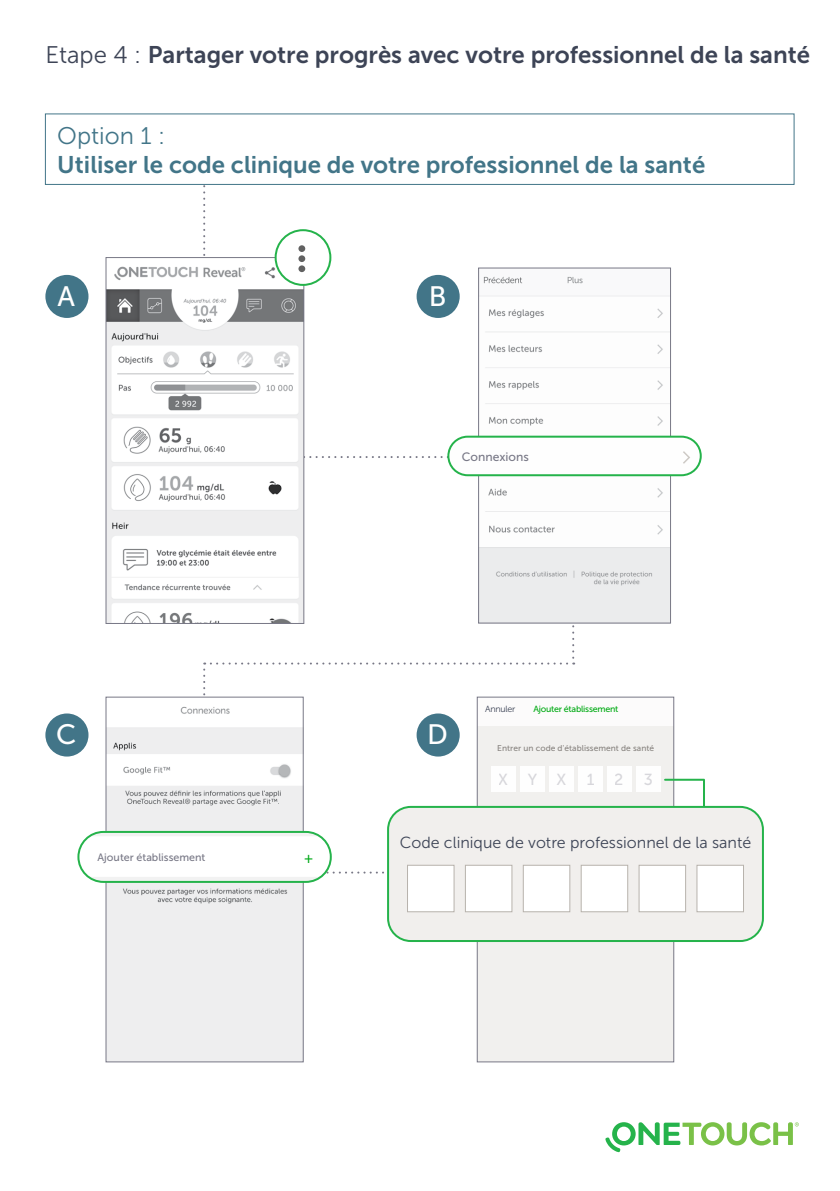
<style>
.page{position:relative;width:840px;height:1191px;background:#fff}
.page>*{position:absolute;margin:0;border:0;box-sizing:border-box;transform-origin:0 0}
.t1{font:28px "Museo Sans 500";color:#fff}
.t2{font:24px "Museo Sans 700";color:#3d4456}
.t3{font:24px "Museo Sans 700";color:#427588}
.t4{font:24px "Museo Sans 300";color:#427588}
.t5{font:16px "Museo Sans 300";color:#3d4456}
.t6{font:16px "Museo Sans 500";color:#b0afb8}
.t7{font:14.2px "Museo Sans 500";color:#00a919}
.t8{font:12.2px "Museo Sans 500";color:#787886}
.t9{font:10.6px "Museo Sans 500";color:#787886}
.t10{font:8.8px "Museo Sans 500";letter-spacing:-.025em;color:#00aa13}
.t11{font:8.8px "Museo Sans 300";letter-spacing:-.025em;color:#3d4456}
.t12{font:8.4px "Museo Sans 500";letter-spacing:.005em;color:#888480}
.s1{font-family:"Museo Sans 300"}
</style>
<div class="page">
<svg style="left:605px;top:1122px;width:193px;height:30px"></svg>
<div style="left:45px;top:713px;width:43px;height:43px;background:#427588;border-radius:50%"></div>
<div style="left:107px;top:883px;width:194px;height:177px;background:#eeeeef"></div>
<div style="left:45px;top:275px;width:43px;height:43px;background:#427588;border-radius:50%"></div>
<div style="left:477px;top:697px;width:196px;height:365px;background:#f1f0ee"></div>
<div style="left:477px;top:697px;width:196px;height:28px;background:#fff"></div>
<div style="left:578px;top:766px;width:24px;height:25px;background:#fff"></div>
<div style="left:607px;top:766px;width:24px;height:25px;background:#fff"></div>
<div style="left:635px;top:766px;width:24px;height:25px;background:#fff"></div>
<div style="left:78px;top:832px;width:252px;height:50px;background:#f2f2f2;border-radius:25px"></div>
<div style="left:77px;top:831px;width:254px;height:52px;border:2px solid #25b34b;border-radius:25px"></div>
<svg style="left:662px;top:777px;width:43px;height:29px"></svg>
<svg style="left:78px;top:185px;width:497px;height:692px"></svg>
<div style="left:274px;top:229px;width:57px;height:57px;border:2px solid #25b34b;border-radius:50%"></div>
<div style="left:45px;top:113px;width:749px;height:72px;border:1px solid #427588"></div>
<img style="left:480px;top:269px;width:188px;height:352px">
<div style="left:478px;top:267px;width:192px;height:356px;border:1px solid #787886"></div>
<div style="left:448px;top:437px;width:252px;height:38px;background:#fff;border-radius:19px"></div>
<svg style="left:683px;top:451px;width:7px;height:13px"></svg>
<div style="left:447px;top:436px;width:254px;height:40px;border:2px solid #25b34b;border-radius:19px"></div>
<div style="left:388px;top:807px;width:374px;height:134px;background:#f1efed;border-radius:23px"></div>
<div style="left:387px;top:806px;width:376px;height:136px;border:2px solid #25b34b;border-radius:23px"></div>
<div style="left:407px;top:864px;width:47px;height:48px;background:#fff;border:1px solid #b8b3ad"></div>
<div style="left:464px;top:864px;width:48px;height:48px;background:#fff;border:1px solid #b8b3ad"></div>
<div style="left:522px;top:864px;width:48px;height:48px;background:#fff;border:1px solid #b8b3ad"></div>
<div style="left:580px;top:864px;width:48px;height:48px;background:#fff;border:1px solid #b8b3ad"></div>
<div style="left:638px;top:864px;width:47px;height:48px;background:#fff;border:1px solid #b8b3ad"></div>
<div style="left:696px;top:864px;width:47px;height:48px;background:#fff;border:1px solid #b8b3ad"></div>
<p class="t2" style="left:45px;top:42px;width:765px"><span class="s1">Etape 4 :</span> Partager votre progrès avec votre professionnel de la santé</p>
<p class="t4" style="left:57px;top:123px;width:109px">Option 1 :</p>
<p class="t3" style="left:57px;top:151px;width:649px">Utiliser le code clinique de votre professionnel de la santé</p>
<p class="t1" style="left:58px;top:281px;width:19px">A</p>
<p class="t1" style="left:428px;top:281px;width:19px">B</p>
<p class="t8" style="left:461px;top:450px;width:69px">Connexions</p>
<p class="t1" style="left:56px;top:719px;width:22px">C</p>
<p class="t1" style="left:427px;top:719px;width:22px">D</p>
<p class="t11" style="left:485px;top:704px;width:32px">Annuler</p>
<p class="t10" style="left:533px;top:704px;width:86px">Ajouter établissement</p>
<p class="t12" style="left:497px;top:743px;width:158px">Entrer un code d'établissement de santé</p>
<p class="t6" style="left:498px;top:770px;width:69px">XYX</p>
<p class="t6" style="left:586px;top:770px;width:9px">1</p>
<p class="t6" style="left:614px;top:770px;width:39px">2 3</p>
<p class="t9" style="left:97px;top:851px;width:109px">Ajouter établissement</p>
<p class="t7" style="left:303px;top:850px;width:11px">+</p>
<p class="t5" style="left:399px;top:833px;width:353px">Code clinique de votre professionnel de la santé</p>
</div>
